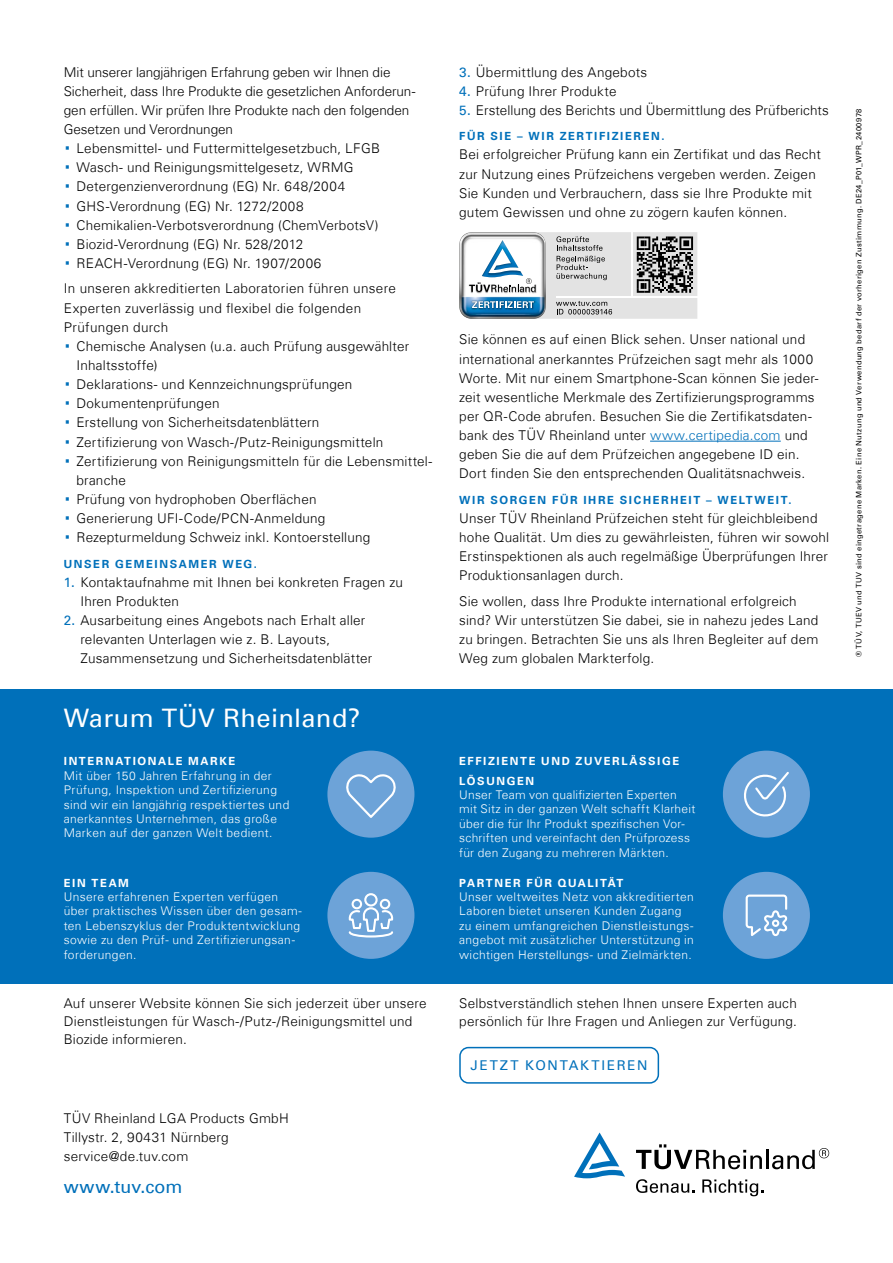
<style>
.page{position:relative;width:893px;height:1263px;background:#fff}
.page>*{position:absolute;margin:0;border:0;box-sizing:border-box;transform-origin:0 0}
._10_Trademark_Protection_Note_black{font:25.5px "Univers Com 55 Roman";letter-spacing:.01em;color:#fff}
._03_Copy{font:18px "Univers Com 55 Roman";letter-spacing:.01em;color:#0070ba}
._03_Copy-2{font:300 13.5px/19.2px "Univers Com 45";letter-spacing:.015em;color:#000}
._03_Copy-3{font:300 13.5px/19.2px "Univers Com 45";letter-spacing:-.005em;color:#000}
._02_Subheadline___Intro{font:13.5px "Univers Com 55 Roman";letter-spacing:.125em;color:#0070ba}
.Styl_akapitowy_1{font:300 12px/14.4px "Univers Com 45";letter-spacing:.03em;color:#fff}
._04_Copyheadline{font:700 11.25px "Univers Com 65";letter-spacing:.145em;color:#0070ba}
._04_Copyheadline-2{font:700 11.25px/19.2px "Univers Com 65";letter-spacing:.145em;color:#fff}
._10_Trademark_Protection_Note_black-2{font:7.5px "Univers Com 55 Roman";letter-spacing:.05em;color:#000}
.s1{font-family:"Univers Com 55 Roman";font-weight:400;font-size:27px;color:#0070ba}
.s2{font-family:"Univers Com 55 Roman";font-weight:400;color:#0070ba}
.s3{color:#0070ba}
</style>
<div class="page">
<div style="left:0;top:689px;width:893px;height:294px;background:#0070ba"></div>
<div style="left:327px;top:872px;width:87px;height:87px;background:#6da3d8;border-radius:50%"></div>
<svg style="left:348px;top:893px;width:46px;height:45px"></svg>
<div style="left:327px;top:751px;width:87px;height:87px;background:#6da3d8;border-radius:50%"></div>
<svg style="left:346px;top:774px;width:50px;height:44px"></svg>
<div style="left:723px;top:751px;width:87px;height:87px;background:#6da3d8;border-radius:50%"></div>
<svg style="left:744px;top:772px;width:45px;height:45px"></svg>
<div style="left:723px;top:872px;width:87px;height:87px;background:#6da3d8;border-radius:50%"></div>
<svg style="left:745px;top:894px;width:43px;height:43px"></svg>
<svg style="left:459px;top:232px;width:238px;height:87px"></svg>
<div style="left:459px;top:1047px;width:200px;height:37px;border:2px solid #0070ba;border-radius:9px"></div>
<hr style="left:650px;top:441px;width:131px;height:1px;background:#0070ba">
<svg style="left:636px;top:1144px;width:126px;height:25px"></svg>
<hr style="left:766px;top:1150px;width:3px;height:19px;background:#000">
<svg style="left:772px;top:1148px;width:57px;height:21px"></svg>
<svg style="left:636px;top:1179px;width:58px;height:14px"></svg>
<svg style="left:702px;top:1179px;width:61px;height:17px"></svg>
<svg style="left:574px;top:1133px;width:51px;height:45px"></svg>
<p class="_03_Copy-3" style="left:64px;top:62px;width:353px">Mit unserer langjährigen Erfahrung geben wir Ihnen die Sicherheit, dass Ihre Produkte die gesetzlichen Anforderun&shy;gen erfüllen. Wir prüfen Ihre Produkte nach den folgenden Gesetzen und Verordnungen</p>
<p class="_03_Copy-2" style="left:64px;top:139px;width:318px"><span class="s1">·</span> Lebensmittel- und Futtermittelgesetzbuch, LFGB</p>
<p class="_03_Copy-2" style="left:64px;top:158px;width:291px"><span class="s1">·</span> Wasch- und Reinigungsmittelgesetz, WRMG</p>
<p class="_03_Copy-2" style="left:64px;top:177px;width:283px"><span class="s1">·</span> Detergenzienverordnung (EG) Nr. 648/2004</p>
<p class="_03_Copy-2" style="left:64px;top:196px;width:241px"><span class="s1">·</span> GHS-Verordnung (EG) Nr. 1272/2008</p>
<p class="_03_Copy-2" style="left:64px;top:215px;width:316px"><span class="s1">·</span> Chemikalien-Verbotsverordnung (ChemVerbotsV)</p>
<p class="_03_Copy-2" style="left:64px;top:234px;width:241px"><span class="s1">·</span> Biozid-Verordnung (EG) Nr. 528/2012</p>
<p class="_03_Copy-2" style="left:64px;top:253px;width:259px"><span class="s1">·</span> REACH-Verordnung (EG) Nr. 1907/2006</p>
<p class="_03_Copy-2" style="left:64px;top:279px;width:334px">In unseren akkreditierten Laboratorien führen unsere<br>Experten zuverlässig und flexibel die folgenden<br>Prüfungen durch</p>
<p class="_03_Copy-2" style="left:77px;top:336px;width:334px;text-indent:-13px"><span class="s1">·</span> Chemische Analysen (u.a. auch Prüfung ausgewählter<br>Inhaltsstoffe)</p>
<p class="_03_Copy-2" style="left:64px;top:375px;width:290px"><span class="s1">·</span> Deklarations- und Kennzeichnungsprüfungen</p>
<p class="_03_Copy-2" style="left:64px;top:394px;width:157px"><span class="s1">·</span> Dokumentenprüfungen</p>
<p class="_03_Copy-2" style="left:64px;top:413px;width:257px"><span class="s1">·</span> Erstellung von Sicherheitsdatenblättern</p>
<p class="_03_Copy-2" style="left:64px;top:432px;width:321px"><span class="s1">·</span> Zertifizierung von Wasch-/Putz-Reinigungsmitteln</p>
<p class="_03_Copy-2" style="left:77px;top:451px;width:357px;text-indent:-13px"><span class="s1">·</span> Zertifizierung von Reinigungsmitteln für die Lebensmittel&shy;branche</p>
<p class="_03_Copy-2" style="left:64px;top:489px;width:254px"><span class="s1">·</span> Prüfung von hydrophoben Oberflächen</p>
<p class="_03_Copy-2" style="left:64px;top:509px;width:263px"><span class="s1">·</span> Generierung UFI-Code/PCN-Anmeldung</p>
<p class="_03_Copy-2" style="left:64px;top:528px;width:308px"><span class="s1">·</span> Rezepturmeldung Schweiz inkl. Kontoerstellung</p>
<p class="_04_Copyheadline" style="left:64px;top:557px;width:195px">UNSER GEMEINSAMER WEG.</p>
<p class="_03_Copy-2" style="left:80px;top:572px;width:324px;text-indent:-17px"><span class="s2">1.</span> Kontaktaufnahme mit Ihnen bei konkreten Fragen zu<br>Ihren Produkten</p>
<p class="_03_Copy-2" style="left:80px;top:611px;width:293px;text-indent:-17px"><span class="s2">2.</span> Ausarbeitung eines Angebots nach Erhalt aller relevanten Unterlagen wie z. B. Layouts,<br>Zusammensetzung und Sicherheitsdatenblätter</p>
<p class="_10_Trademark_Protection_Note_black" style="left:64px;top:702px;width:298px">Warum TÜV Rheinland?</p>
<p class="_04_Copyheadline-2" style="left:64px;top:752px;width:173px">INTERNATIONALE MARKE</p>
<p class="Styl_akapitowy_1" style="left:64px;top:768px;width:227px">Mit über 150 Jahren Erfahrung in der Prüfung, Inspektion und Zertifizierung sind wir ein langjährig respektiertes und anerkanntes Unternehmen, das große Marken auf der ganzen Welt bedient.</p>
<p class="_04_Copyheadline-2" style="left:64px;top:873px;width:67px">EIN TEAM</p>
<p class="Styl_akapitowy_1" style="left:64px;top:889px;width:240px">Unsere erfahrenen Experten verfügen über praktisches Wissen über den gesam&shy;ten Lebenszyklus der Produktentwicklung sowie zu den Prüf- und Zertifizierungsan&shy;forderungen.</p>
<p class="_03_Copy-2" style="left:64px;top:994px;width:364px;line-height:18px">Auf unserer Website können Sie sich jederzeit über unsere<br>Dienstleistungen für Wasch-/Putz-/Reinigungsmittel und<br>Biozide informieren.</p>
<p class="_03_Copy-2" style="left:64px;top:1108px;width:227px">TÜV Rheinland LGA Products GmbH</p>
<p class="_03_Copy-2" style="left:64px;top:1127px;width:166px">Tillystr. 2, 90431 Nürnberg</p>
<p class="_03_Copy-2" style="left:64px;top:1146px;width:126px">service@de.tuv.com</p>
<p class="_03_Copy" style="left:64px;top:1175px;width:120px">www.tuv.com</p>
<p class="_03_Copy-2" style="left:459px;top:62px;width:189px"><span class="s2">3.</span> Übermittlung des Angebots</p>
<p class="_03_Copy-2" style="left:459px;top:81px;width:159px"><span class="s2">4.</span> Prüfung Ihrer Produkte</p>
<p class="_03_Copy-2" style="left:459px;top:100px;width:371px"><span class="s2">5.</span> Erstellung des Berichts und Übermittlung des Prüfberichts</p>
<p class="_04_Copyheadline" style="left:459px;top:130px;width:207px">FÜR SIE – WIR ZERTIFIZIEREN.</p>
<p class="_03_Copy-2" style="left:459px;top:145px;width:363px">Bei erfolgreicher Prüfung kann ein Zertifikat und das Recht zur Nutzung eines Prüfzeichens vergeben werden. Zeigen Sie Kunden und Verbrauchern, dass sie Ihre Produkte mit gutem Gewissen und ohne zu zögern kaufen können.</p>
<p class="_03_Copy-2" style="left:459px;top:330px;width:361px">Sie können es auf einen Blick sehen. Unser national und international anerkanntes Prüfzeichen sagt mehr als 1000<br>Worte. Mit nur einem Smartphone-Scan können Sie jeder&shy;zeit wesentliche Merkmale des Zertifizierungsprogramms per QR-Code abrufen. Besuchen Sie die Zertifikatsdaten&shy;bank des TÜV Rheinland unter <span class="s3">www.certipedia.com</span> und geben Sie die auf dem Prüfzeichen angegebene ID ein.<br>Dort finden Sie den entsprechenden Qualitätsnachweis.</p>
<p class="_04_Copyheadline" style="left:459px;top:493px;width:334px">WIR SORGEN FÜR IHRE SICHERHEIT – WELTWEIT.</p>
<p class="_03_Copy-2" style="left:459px;top:509px;width:371px">Unser TÜV Rheinland Prüfzeichen steht für gleichbleibend hohe Qualität. Um dies zu gewährleisten, führen wir sowohl Erstinspektionen als auch regelmäßige Überprüfungen Ihrer Produktionsanlagen durch.</p>
<p class="_03_Copy-2" style="left:459px;top:591px;width:361px">Sie wollen, dass Ihre Produkte international erfolgreich sind? Wir unterstützen Sie dabei, sie in nahezu jedes Land zu bringen. Betrachten Sie uns als Ihren Begleiter auf dem Weg zum globalen Markterfolg.</p>
<p class="_10_Trademark_Protection_Note_black-2" style="left:854px;top:657px;width:550px;rotate:-90deg">® TÜV, TUEV und TUV sind eingetragene Marken. Eine Nutzung und Verwendung bedarf der vorherigen Zustimmung. DE24_P01_WPR_2400978</p>
<p class="_04_Copyheadline-2" style="left:459px;top:752px;width:222px">EFFIZIENTE UND ZUVERLÄSSIGE<br>LÖSUNGEN</p>
<p class="Styl_akapitowy_1" style="left:459px;top:787px;width:238px">Unser Team von qualifizierten Experten mit Sitz in der ganzen Welt schafft Klarheit über die für Ihr Produkt spezifischen Vor&shy;schriften und vereinfacht den Prüfprozess für den Zugang zu mehreren Märkten.</p>
<p class="_04_Copyheadline-2" style="left:459px;top:873px;width:166px">PARTNER FÜR QUALITÄT</p>
<p class="Styl_akapitowy_1" style="left:459px;top:889px;width:236px">Unser weltweites Netz von akkreditierten Laboren bietet unseren Kunden Zugang zu einem umfangreichen Dienstleistungs&shy;angebot mit zusätzlicher Unterstützung in wichtigen Herstellungs- und Zielmärkten.</p>
<p class="_03_Copy-2" style="left:459px;top:994px;width:339px;line-height:18px">Selbstverständlich stehen Ihnen unsere Experten auch persönlich für Ihre Fragen und Anliegen zur Verfügung.</p>
<p class="_02_Subheadline___Intro" style="left:470px;top:1057px;width:178px">JETZT KONTAKTIEREN</p>
</div>
